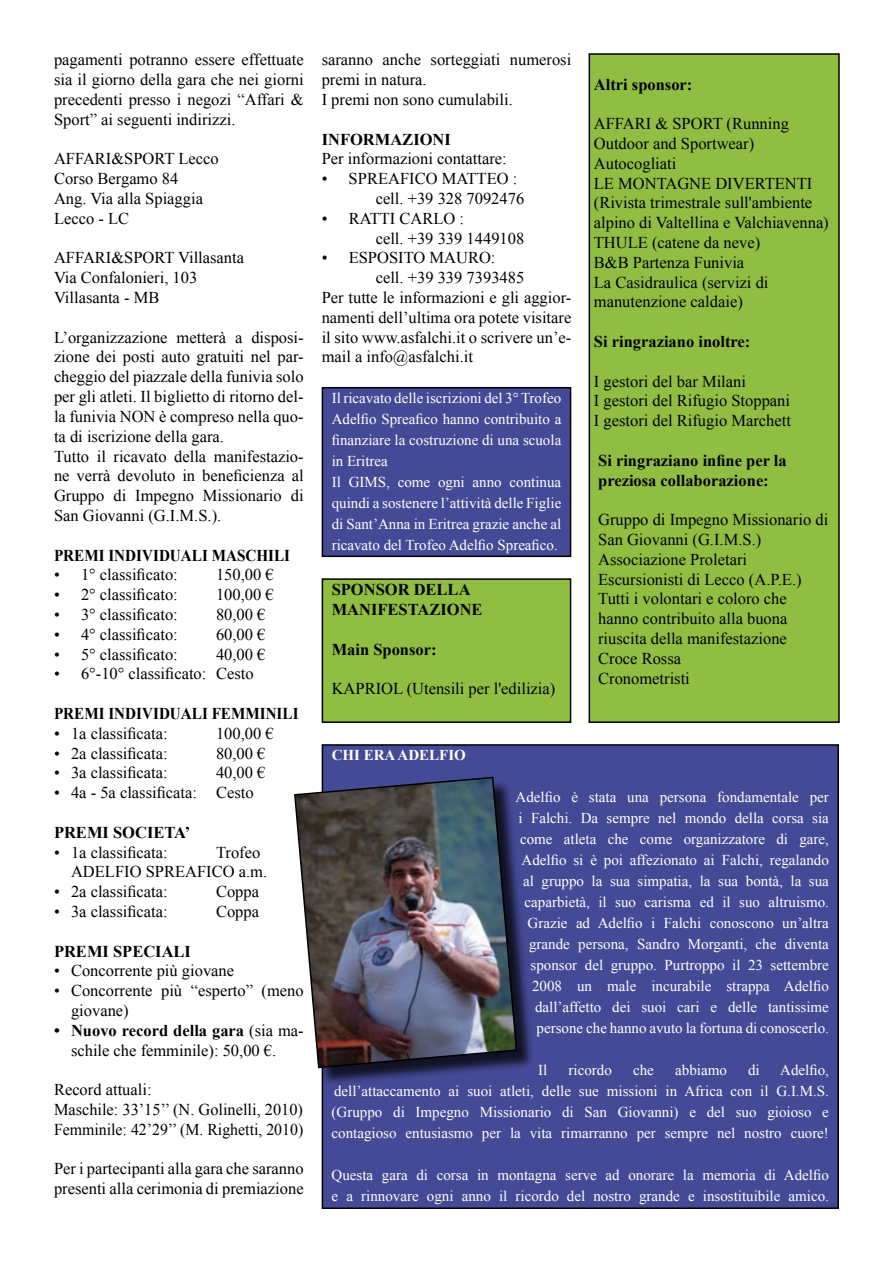
<style>
.page{position:relative;width:893px;height:1263px;background:#fff}
.page>*{position:absolute;margin:0;border:0;box-sizing:border-box;transform-origin:0 0}
.t1{font:16.5px/19.8px "Times New Roman";color:#000}
.t2{font:700 16.5px/19.8px "Times New Roman";color:#000}
.t3{font:700 16.5px "Times New Roman";color:#000;scale:.92 1}
.t4{font:15px/21px "Times New Roman";color:#fff}
.t5{font:700 15px "Times New Roman";color:#fff}
.s1{font-weight:700}
</style>
<div class="page">
<div style="left:322px;top:388px;width:249px;height:168px;background:#454a96"></div>
<div style="left:322px;top:387px;width:249px;height:170px;border:2px solid #000"></div>
<div style="left:589px;top:54px;width:250px;height:668px;background:#90be42"></div>
<div style="left:589px;top:53px;width:251px;height:670px;border:2px solid #000"></div>
<div style="left:322px;top:579px;width:249px;height:143px;background:#90be42"></div>
<div style="left:322px;top:578px;width:249px;height:145px;border:2px solid #000"></div>
<div style="left:322px;top:745px;width:516px;height:463px;background:#454a96"></div>
<div style="left:322px;top:744px;width:517px;height:465px;border:2px solid #000"></div>
<div style="left:296px;top:779px;width:247px;height:314px;background:#000;opacity:.75"></div>
<img style="left:294px;top:776px;width:224px;height:293px">
<p class="t1" style="left:54px;top:50px;width:251px;text-align:justify">pagamenti potranno essere effettuate sia il giorno della gara che nei giorni precedenti presso i negozi “Affari &amp; Sport” ai seguenti indirizzi.</p>
<p class="t1" style="left:54px;top:149px;width:166px">AFFARI&amp;SPORT Lecco<br>Corso Bergamo 84<br>Ang. Via alla Spiaggia<br>Lecco - LC</p>
<p class="t1" style="left:54px;top:248px;width:192px">AFFARI&amp;SPORT Villasanta<br>Via Confalonieri, 103<br>Villasanta - MB</p>
<p class="t1" style="left:54px;top:327px;width:251px">L’organizzazione metterà a disposi&shy;zione dei posti auto gratuiti nel par&shy;cheggio del piazzale della funivia solo per gli atleti. Il biglietto di ritorno del&shy;la funivia NON è compreso nella quo&shy;ta di iscrizione della gara.<br>Tutto il ricavato della manifestazio&shy;ne verrà devoluto in beneficienza al Gruppo di Impegno Missionario di San Giovanni (G.I.M.S.).</p>
<p class="t3" style="left:54px;top:544px;width:258px">PREMI INDIVIDUALI MASCHILI</p>
<p class="t1" style="left:54px;top:565px;width:125px">• 1° classificato:</p>
<p class="t1" style="left:216px;top:565px;width:59px">150,00 €</p>
<p class="t1" style="left:54px;top:584px;width:125px">• 2° classificato:</p>
<p class="t1" style="left:216px;top:584px;width:59px">100,00 €</p>
<p class="t1" style="left:54px;top:604px;width:125px">• 3° classificato:</p>
<p class="t1" style="left:216px;top:604px;width:51px">80,00 €</p>
<p class="t1" style="left:54px;top:624px;width:125px">• 4° classificato:</p>
<p class="t1" style="left:216px;top:624px;width:51px">60,00 €</p>
<p class="t1" style="left:54px;top:644px;width:125px">• 5° classificato:</p>
<p class="t1" style="left:216px;top:644px;width:51px">40,00 €</p>
<p class="t1" style="left:54px;top:664px;width:201px">• 6°-10° classificato: Cesto</p>
<p class="t3" style="left:54px;top:702px;width:267px">PREMI INDIVIDUALI FEMMINILI</p>
<p class="t1" style="left:54px;top:723px;width:115px">• 1a classificata:</p>
<p class="t1" style="left:216px;top:723px;width:59px">100,00 €</p>
<p class="t1" style="left:54px;top:743px;width:115px">• 2a classificata:</p>
<p class="t1" style="left:216px;top:743px;width:51px">80,00 €</p>
<p class="t1" style="left:54px;top:763px;width:115px">• 3a classificata:</p>
<p class="t1" style="left:216px;top:763px;width:51px">40,00 €</p>
<p class="t1" style="left:54px;top:782px;width:201px">• 4a - 5a classificata: Cesto</p>
<p class="t2" style="left:54px;top:822px;width:138px">PREMI SOCIETA’</p>
<p class="t1" style="left:54px;top:842px;width:115px">• 1a classificata:</p>
<p class="t1" style="left:71px;top:842px;width:198px;text-indent:145px">Trofeo<br>ADELFIO SPREAFICO a.m.</p>
<p class="t1" style="left:54px;top:881px;width:115px">• 2a classificata:</p>
<p class="t1" style="left:216px;top:881px;width:45px">Coppa</p>
<p class="t1" style="left:54px;top:901px;width:115px">• 3a classificata:</p>
<p class="t1" style="left:216px;top:901px;width:45px">Coppa</p>
<p class="t2" style="left:54px;top:941px;width:139px">PREMI SPECIALI</p>
<p class="t1" style="left:54px;top:961px;width:182px">• Concorrente più giovane</p>
<p class="t1" style="left:71px;top:980px;width:234px;text-indent:-17px">• Concorrente più “esperto” (meno giovane)</p>
<p class="t1" style="left:71px;top:1020px;width:234px;text-indent:-17px"><span class="s1">• Nuovo record della gara</span> (sia ma&shy;schile che femminile): 50,00 €.</p>
<p class="t1" style="left:54px;top:1079px;width:251px">Record attuali:<br>Maschile: 33’15’’ (N. Golinelli, 2010)<br>Femminile: 42’29’’ (M. Righetti, 2010)</p>
<p class="t1" style="left:54px;top:1159px;width:251px">Per i partecipanti alla gara che saranno presenti alla cerimonia di premiazione</p>
<p class="t1" style="left:322px;top:50px;width:251px">saranno anche sorteggiati numerosi premi in natura.<br>I premi non sono cumulabili.</p>
<p class="t2" style="left:322px;top:129px;width:131px">INFORMAZIONI</p>
<p class="t1" style="left:322px;top:149px;width:187px">Per informazioni contattare:</p>
<p class="t1" style="left:376px;top:169px;width:150px;text-indent:-54px">• SPREAFICO MATTEO : cell. +39 328 7092476</p>
<p class="t1" style="left:376px;top:208px;width:150px;text-indent:-54px">• RATTI CARLO :<br>cell. +39 339 1449108</p>
<p class="t1" style="left:322px;top:248px;width:175px">• ESPOSITO MAURO:</p>
<p class="t1" style="left:376px;top:268px;width:150px">cell. +39 339 7393485</p>
<p class="t1" style="left:322px;top:287px;width:251px">Per tutte le informazioni e gli aggior-</p>
<p class="t1" style="left:322px;top:307px;width:251px">namenti dell’ultima ora potete visitare</p>
<p class="t1" style="left:322px;top:327px;width:251px">il sito www.asfalchi.it o scrivere un’e-</p>
<p class="t1" style="left:322px;top:347px;width:153px">mail a info@asfalchi.it</p>
<p class="t4" style="left:332px;top:387px;width:231px">Il ricavato delle iscrizioni del 3° Trofeo Adelfio Spreafico hanno contribuito a finanziare la costruzione di una scuola in Eritrea<br>Il GIMS, come ogni anno continua quindi a sostenere l’attività delle Figlie di Sant’Anna in Eritrea grazie anche al ricavato del Trofeo Adelfio Spreafico.</p>
<p class="t2" style="left:332px;top:579px;width:152px">SPONSOR DELLA<br>MANIFESTAZIONE</p>
<p class="t2" style="left:332px;top:639px;width:106px">Main Sponsor:</p>
<p class="t1" style="left:332px;top:679px;width:225px">KAPRIOL (Utensili per l'edilizia)</p>
<p class="t5" style="left:332px;top:745px;width:136px">CHI ERA ADELFIO</p>
<p class="t2" style="left:594px;top:74px;width:100px">Altri sponsor:</p>
<p class="t1" style="left:594px;top:113px;width:236px">AFFARI &amp; SPORT (Running<br>Outdoor and Sportwear)<br>Autocogliati<br>LE MONTAGNE DIVERTENTI (Rivista trimestrale sull'ambiente alpino di Valtellina e Valchiavenna)<br>THULE (catene da neve)<br>B&amp;B Partenza Funivia<br>La Casidraulica (servizi di manutenzione caldaie)</p>
<p class="t2" style="left:594px;top:331px;width:158px">Si ringraziano inoltre:</p>
<p class="t1" style="left:594px;top:371px;width:199px">I gestori del bar Milani<br>I gestori del Rifugio Stoppani<br>I gestori del Rifugio Marchett</p>
<p class="t2" style="left:598px;top:450px;width:190px">Si ringraziano infine per la preziosa collaborazione:</p>
<p class="t1" style="left:598px;top:509px;width:232px">Gruppo di Impegno Missionario di<br>San Giovanni (G.I.M.S.)<br>Associazione Proletari<br>Escursionisti di Lecco (A.P.E.)<br>Tutti i volontari e coloro che hanno contribuito alla buona riuscita della manifestazione<br>Croce Rossa<br>Cronometristi</p>
<p class="t4" style="left:516px;top:786px;width:315px;text-align:right">Adelfio è stata una persona fondamentale per i Falchi. Da sempre nel mondo della corsa sia come atleta che come organizzatore di gare, Adelfio si è poi affezionato ai Falchi, regalando al gruppo la sua simpatia, la sua bontà, la sua caparbietà, il suo carisma ed il suo altruismo.<br>Grazie ad Adelfio i Falchi conoscono un’altra grande persona, Sandro Morganti, che diventa sponsor del gruppo. Purtroppo il 23 settembre 2008 un male incurabile strappa Adelfio dall’affetto dei suoi cari e delle tantissime persone che hanno avuto la fortuna di conoscerlo.</p>
<p class="t4" style="left:538px;top:1059px;width:11px">Il</p>
<p class="t4" style="left:568px;top:1059px;width:45px">ricordo</p>
<p class="t4" style="left:633px;top:1059px;width:22px">che</p>
<p class="t4" style="left:675px;top:1059px;width:53px">abbiamo</p>
<p class="t4" style="left:748px;top:1059px;width:13px">di</p>
<p class="t4" style="left:332px;top:1059px;width:499px;text-align:justify;text-indent:449px">Adelfio, dell’attaccamento ai suoi atleti, delle sue missioni in Africa con il G.I.M.S. (Gruppo di Impegno Missionario di San Giovanni) e del suo gioioso e contagioso entusiasmo per la vita rimarranno per sempre nel nostro cuore!</p>
<p class="t4" style="left:332px;top:1164px;width:499px">Questa gara di corsa in montagna serve ad onorare la memoria di Adelfio e a rinnovare ogni anno il ricordo del nostro grande e insostituibile amico.</p>
</div>
